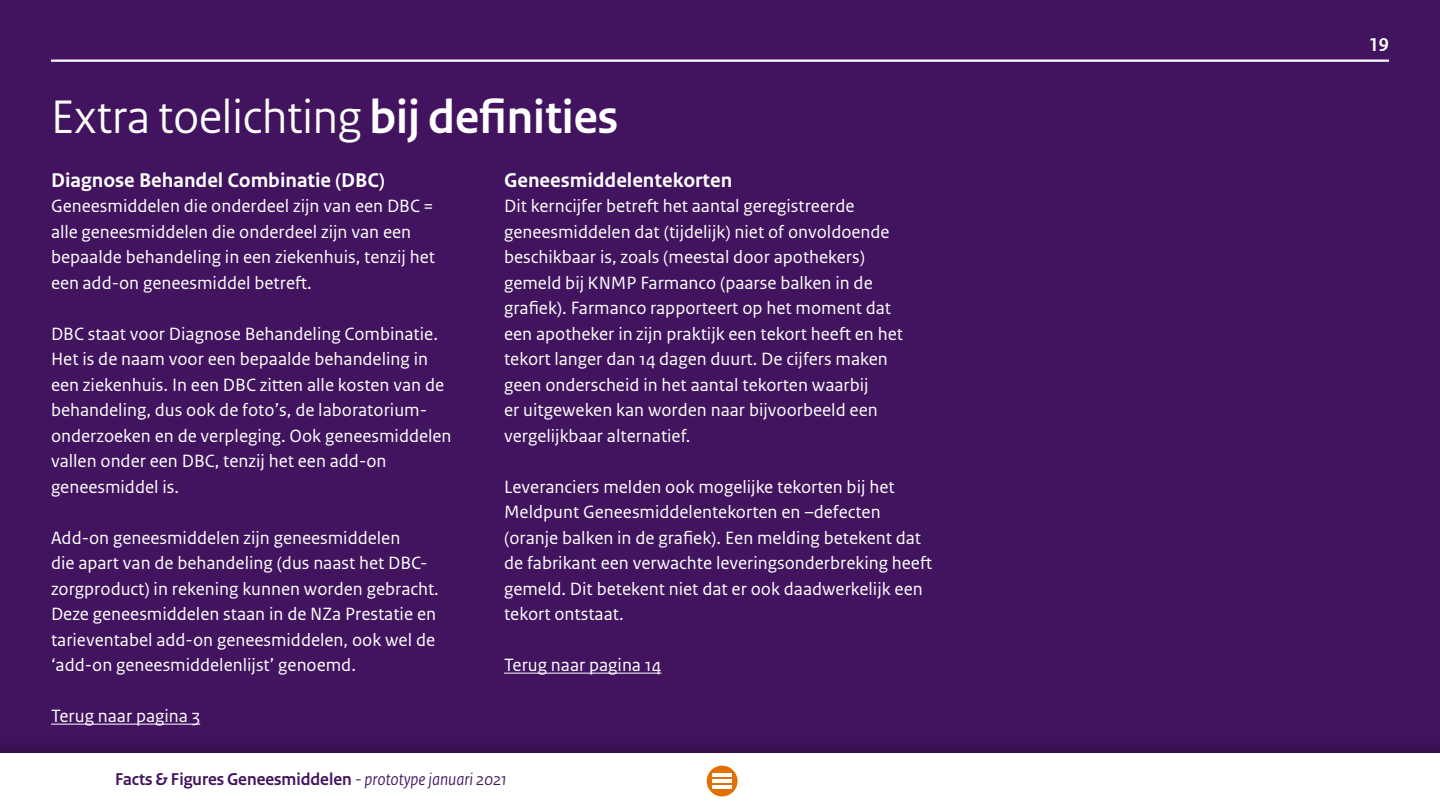
<style>
.page{position:relative;width:1440px;height:810px;background:#fff}
.page>*{position:absolute;margin:0;border:0;box-sizing:border-box;transform-origin:0 0}
.H2_-_hoofdstuk_titel{font:49.5px "Rijksoverheid Sans Heading";color:#fff}
.Tekst_25pt{font:700 21px "Rijksoverheid Sans Text";color:#fff}
.H1-Titel-Groot{font:700 19.5px "Rijksoverheid Sans Heading";color:#fff}
.Tekst_25pt-2{font:18.75px/25.5px "Rijksoverheid Sans Text";color:#fff}
.H1-Titel-Groot-2{font:700 18px "Rijksoverheid Sans Heading";color:#42145f}
.s1{font-weight:700}
.s2{font-weight:400;font-style:italic}
</style>
<div class="page">
<div style="left:0;top:0;width:1440px;height:753px;background:#42145f"></div>
<hr style="left:51px;top:724px;width:149px;height:1px;background:#fff">
<hr style="left:504px;top:673px;width:157px;height:1px;background:#fff">
<div style="left:0;top:733px;width:1440px;height:20px;background:linear-gradient(to right,#3d1259,#3d1259)"></div>
<hr style="left:51px;top:60px;width:1338px;height:2px;background:#fff">
<div style="left:707px;top:766px;width:31px;height:30px;background:linear-gradient(to bottom,#e17203,#e17103);border-radius:50%"></div>
<hr style="left:713px;top:774px;width:19px;height:3px;background:#fff">
<hr style="left:713px;top:780px;width:19px;height:3px;background:#fff">
<hr style="left:713px;top:786px;width:19px;height:3px;background:#fff">
<p class="H2_-_hoofdstuk_titel" style="left:51px;top:88px;width:569px">Extra toelichting <span class="s1">bij definities</span></p>
<p class="Tekst_25pt" style="left:51px;top:168px;width:335px">Diagnose Behandel Combinatie (DBC)</p>
<p class="Tekst_25pt-2" style="left:51px;top:194px;width:385px">Geneesmiddelen die onderdeel zijn van een DBC = alle geneesmiddelen die onderdeel zijn van een bepaalde behandeling in een ziekenhuis, tenzij het een add-on geneesmiddel betreft.</p>
<p class="Tekst_25pt-2" style="left:51px;top:321px;width:402px">DBC staat voor Diagnose Behandeling Combinatie.<br>Het is de naam voor een bepaalde behandeling in een ziekenhuis. In een DBC zitten alle kosten van de behandeling, dus ook de foto’s, de laboratorium&shy;onderzoeken en de verpleging. Ook geneesmiddelen vallen onder een DBC, tenzij het een add-on geneesmiddel is.</p>
<p class="Tekst_25pt-2" style="left:51px;top:525px;width:389px">Add-on geneesmiddelen zijn geneesmiddelen<br>die apart van de behandeling (dus naast het DBC&shy;zorgproduct) in rekening kunnen worden gebracht.<br>Deze geneesmiddelen staan in de NZa Prestatie en tarieventabel add-on geneesmiddelen, ook wel de ‘add-on geneesmiddelenlijst’ genoemd.</p>
<p class="Tekst_25pt-2" style="left:51px;top:704px;width:151px">Terug naar pagina 3</p>
<p class="Tekst_25pt" style="left:504px;top:168px;width:230px">Geneesmiddelentekorten</p>
<p class="Tekst_25pt-2" style="left:504px;top:194px;width:400px">Dit kerncijfer betreft het aantal geregistreerde geneesmiddelen dat (tijdelijk) niet of onvoldoende beschikbaar is, zoals (meestal door apothekers) gemeld bij KNMP Farmanco (paarse balken in de grafiek). Farmanco rapporteert op het moment dat een apotheker in zijn praktijk een tekort heeft en het tekort langer dan 14 dagen duurt. De cijfers maken geen onderscheid in het aantal tekorten waarbij<br>er uitgeweken kan worden naar bijvoorbeeld een vergelijkbaar alternatief.</p>
<p class="Tekst_25pt-2" style="left:504px;top:474px;width:430px">Leveranciers melden ook mogelijke tekorten bij het Meldpunt Geneesmiddelentekorten en –defecten (oranje balken in de grafiek). Een melding betekent dat de fabrikant een verwachte leveringsonderbreking heeft gemeld. Dit betekent niet dat er ook daadwerkelijk een tekort ontstaat.</p>
<p class="Tekst_25pt-2" style="left:504px;top:653px;width:159px">Terug naar pagina 14</p>
<p class="H1-Titel-Groot-2" style="left:115px;top:769px;width:393px">Facts &amp; Figures Geneesmiddelen <span class="s2">- prototype januari 2021</span></p>
<p class="H1-Titel-Groot" style="left:1369px;top:34px;width:22px">19</p>
</div>
